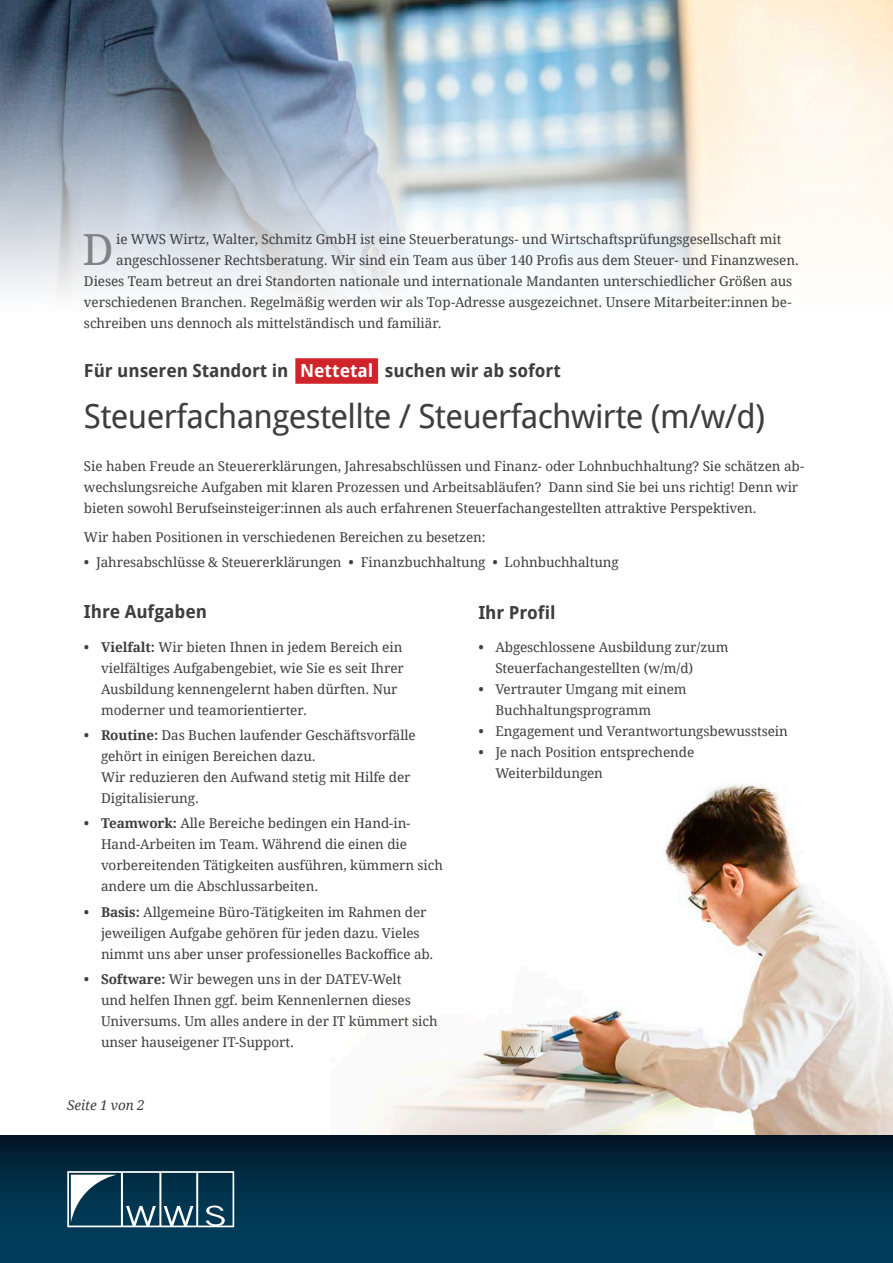
<style>
.page{position:relative;width:893px;height:1263px;background:#fff}
.page>*{position:absolute;margin:0;border:0;box-sizing:border-box;transform-origin:0 0}
.Fließtext{font:42.9px "Droid Serif";color:#808285}
.Fließtext-2{font:33px "Droid Sans";letter-spacing:-.02em;color:#3e3e3f}
.Fließtext-3{font:700 18px "Droid Sans";letter-spacing:-.005em;color:#3e3e3f}
.Subheadline{font:700 18px "Droid Sans";letter-spacing:-.005em;color:#3e3e3f}
.Fließtext-4{font:13.5px/21px "Droid Serif";letter-spacing:-.005em;color:#3e3e3f}
.Aufzählung{font:13.5px "Droid Serif";letter-spacing:-.005em;color:#3e3e3f}
.Fließtext-5{font:italic 13.5px "Droid Serif";letter-spacing:-.005em;color:#3e3e3f}
.s1{color:#fff}
.s2{font-weight:700}
</style>
<div class="page">
<img style="left:384px;top:784px;width:509px;height:351px">
<img style="left:0;top:0;width:893px;height:384px">
<div style="left:0;top:1135px;width:893px;height:128px;background:linear-gradient(to bottom,#031c2d,#004464)"></div>
<svg style="left:67px;top:1171px;width:167px;height:56px"></svg>
<div style="left:295px;top:358px;width:83px;height:26px;background:#d1232a"></div>
<p class="Fließtext" style="left:82px;top:223px;width:33px">D</p>
<p class="Fließtext-4" style="left:116px;top:229px;width:667px">ie WWS Wirtz, Walter, Schmitz GmbH ist eine Steuerberatungs- und Wirtschaftsprüfungsgesellschaft mit</p>
<p class="Fließtext-4" style="left:116px;top:250px;width:684px">angeschlossener Rechtsberatung. Wir sind ein Team aus über 140 Profis aus dem Steuer- und Finanzwesen.</p>
<p class="Fließtext-4" style="left:84px;top:271px;width:710px">Dieses Team betreut an drei Standorten nationale und internationale Mandanten unterschiedlicher Größen aus</p>
<p class="Fließtext-4" style="left:84px;top:292px;width:709px">verschiedenen Branchen. Regelmäßig werden wir als Top-Adresse ausgezeichnet. Unsere Mitarbeiter:innen be-</p>
<p class="Fließtext-4" style="left:84px;top:313px;width:359px">schreiben uns dennoch als mittelständisch und familiär.</p>
<p class="Fließtext-3" style="left:84px;top:359px;width:478px">Für unseren Standort in <span class="s1">Nettetal</span> suchen wir ab sofort</p>
<p class="Fließtext-2" style="left:84px;top:396px;width:682px">Steuerfachangestellte / Steuerfachwirte (m/w/d)</p>
<p class="Fließtext-4" style="left:84px;top:455px;width:722px">Sie haben Freude an Steuererklärungen, Jahresabschlüssen und Finanz- oder Lohnbuchhaltung? Sie schätzen ab&shy;wechslungsreiche Aufgaben mit klaren Prozessen und Arbeitsabläufen? Dann sind Sie bei uns richtig! Denn wir bieten sowohl Berufseinsteiger:innen als auch erfahrenen Steuerfachangestellten attraktive Perspektiven.</p>
<p class="Fließtext-4" style="left:84px;top:527px;width:403px">Wir haben Positionen in verschiedenen Bereichen zu besetzen:</p>
<p class="Aufzählung" style="left:84px;top:554px;width:536px"><span class="s2">•</span> Jahresabschlüsse &amp; Steuererklärungen <span class="s2">•</span> Finanzbuchhaltung <span class="s2">•</span> Lohnbuchhaltung</p>
<p class="Subheadline" style="left:84px;top:600px;width:125px">Ihre Aufgaben</p>
<p class="Fließtext-4" style="left:101px;top:637px;width:304px;text-indent:-17px"><span class="s2">• Vielfalt:</span> Wir bieten Ihnen in jedem Bereich ein vielfältiges Aufgabengebiet, wie Sie es seit Ihrer Ausbildung kennengelernt haben dürften. Nur moderner und teamorientierter.</p>
<p class="Fließtext-4" style="left:101px;top:725px;width:316px;text-indent:-17px"><span class="s2">• Routine:</span> Das Buchen laufender Geschäftsvorfälle gehört in einigen Bereichen dazu.<br>Wir reduzieren den Aufwand stetig mit Hilfe der Digitalisierung.</p>
<p class="Fließtext-4" style="left:101px;top:813px;width:343px;text-indent:-17px"><span class="s2">• Teamwork:</span> Alle Bereiche bedingen ein Hand-in-Hand-Arbeiten im Team. Während die einen die vorbereitenden Tätigkeiten ausführen, kümmern sich andere um die Abschlussarbeiten.</p>
<p class="Fließtext-4" style="left:101px;top:901px;width:334px;text-indent:-17px"><span class="s2">• Basis:</span> Allgemeine Büro-Tätigkeiten im Rahmen der jeweiligen Aufgabe gehören für jeden dazu. Vieles nimmt uns aber unser professionelles Backoffice ab.</p>
<p class="Fließtext-4" style="left:101px;top:969px;width:338px;text-indent:-17px"><span class="s2">• Software:</span> Wir bewegen uns in der DATEV-Welt<br>und helfen Ihnen ggf. beim Kennenlernen dieses Universums. Um alles andere in der IT kümmert sich unser hauseigener IT-Support.</p>
<p class="Fließtext-5" style="left:67px;top:1097px;width:79px">Seite 1 von 2</p>
<p class="Subheadline" style="left:478px;top:601px;width:79px">Ihr Profil</p>
<p class="Fließtext-4" style="left:495px;top:637px;width:235px;text-indent:-17px"><span class="s2">•</span> Abgeschlossene Ausbildung zur/zum<br>Steuerfachangestellten (w/m/d)</p>
<p class="Fließtext-4" style="left:495px;top:679px;width:193px;text-indent:-17px"><span class="s2">•</span> Vertrauter Umgang mit einem<br>Buchhaltungsprogramm</p>
<p class="Fließtext-4" style="left:478px;top:721px;width:311px"><span class="s2">•</span> Engagement und Verantwortungsbewusstsein</p>
<p class="Fließtext-4" style="left:495px;top:742px;width:200px;text-indent:-17px"><span class="s2">•</span> Je nach Position entsprechende<br>Weiterbildungen</p>
</div>
